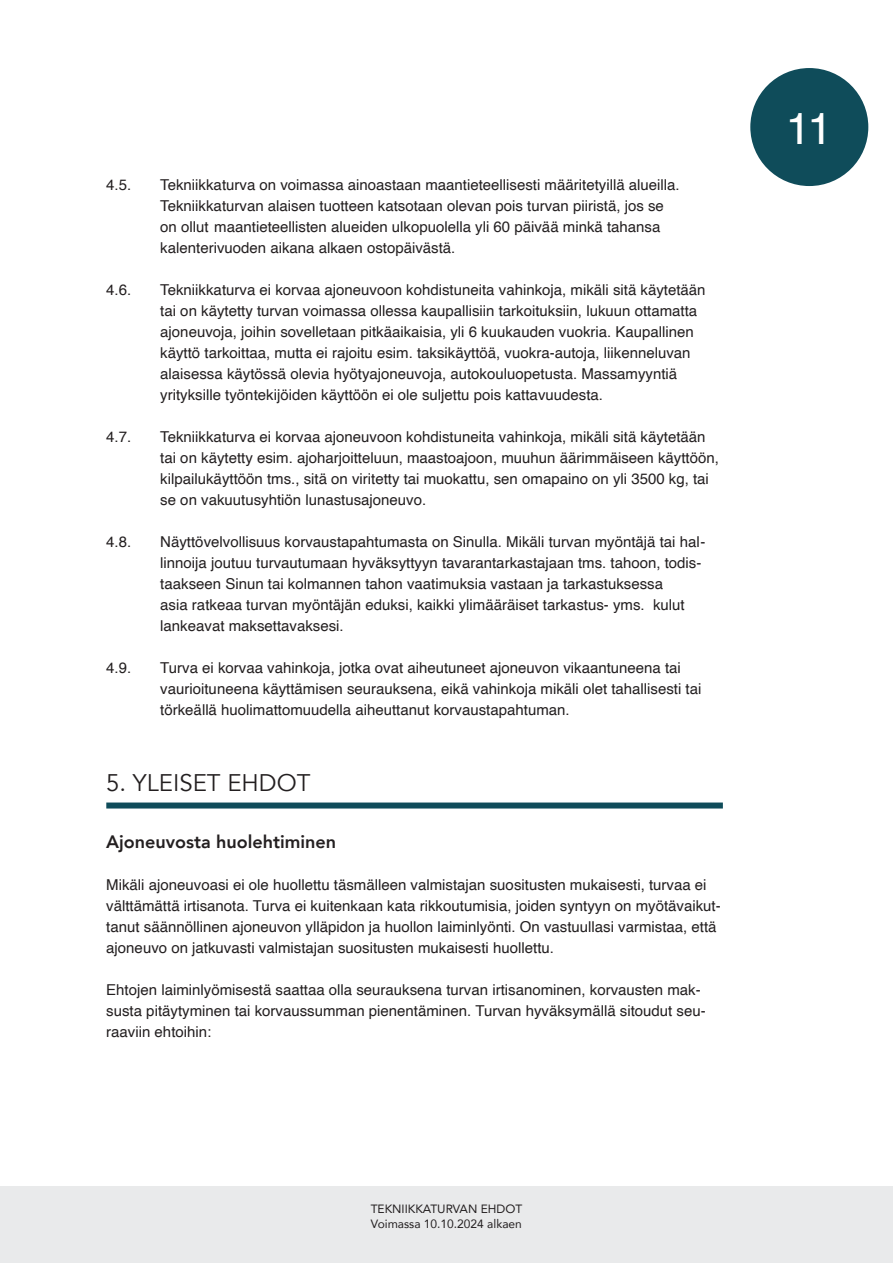
<style>
.page{position:relative;width:893px;height:1263px;background:#fff}
.page>*{position:absolute;margin:0;border:0;box-sizing:border-box;transform-origin:0 0}
.t1{font:45px "Helvetica";color:#fff}
.t2{font:24px "Avenir";color:#231f20}
.Väliotsikko{font:800 18px "Avenir";color:#231f20}
.t3{font:15px/21px "Helvetica";color:#231f20}
.t4{font:12px/14.4px "Avenir";color:#231f20}
</style>
<div class="page">
<div style="left:750px;top:68px;width:118px;height:118px;background:#0f4c5a;border-radius:50%"></div>
<div style="left:0;top:1186px;width:893px;height:77px;background:#e9eaeb"></div>
<div style="left:106px;top:802px;width:617px;height:6px;background:#0f4c5a"></div>
<p class="t3" style="left:106px;top:175px;width:27px">4.5.</p>
<p class="t3" style="left:160px;top:175px;width:521px">Tekniikkaturva on voimassa ainoastaan maantieteellisesti määritetyillä alueilla.<br>Tekniikkaturvan alaisen tuotteen katsotaan olevan pois turvan piiristä, jos se on ollut maantieteellisten alueiden ulkopuolella yli 60 päivää minkä tahansa kalenterivuoden aikana alkaen ostopäivästä.</p>
<p class="t3" style="left:106px;top:280px;width:27px">4.6.</p>
<p class="t3" style="left:160px;top:280px;width:547px">Tekniikkaturva ei korvaa ajoneuvoon kohdistuneita vahinkoja, mikäli sitä käytetään tai on käytetty turvan voimassa ollessa kaupallisiin tarkoituksiin, lukuun ottamatta</p>
<p class="t3" style="left:160px;top:322px;width:535px">ajoneuvoja, joihin sovelletaan pitkäaikaisia, yli 6 kuukauden vuokria. Kaupallinen</p>
<p class="t3" style="left:160px;top:343px;width:532px">käyttö tarkoittaa, mutta ei rajoitu esim. taksikäyttöä, vuokra-autoja, liikenneluvan</p>
<p class="t3" style="left:160px;top:364px;width:518px">alaisessa käytössä olevia hyötyajoneuvoja, autokouluopetusta. Massamyyntiä</p>
<p class="t3" style="left:160px;top:385px;width:444px">yrityksille työntekijöiden käyttöön ei ole suljettu pois kattavuudesta.</p>
<p class="t3" style="left:106px;top:427px;width:27px">4.7.</p>
<p class="t3" style="left:160px;top:427px;width:560px">Tekniikkaturva ei korvaa ajoneuvoon kohdistuneita vahinkoja, mikäli sitä käytetään tai on käytetty esim. ajoharjoitteluun, maastoajoon, muuhun äärimmäiseen käyttöön, kilpailukäyttöön tms., sitä on viritetty tai muokattu, sen omapaino on yli 3500 kg, tai se on vakuutusyhtiön lunastusajoneuvo.</p>
<p class="t3" style="left:106px;top:532px;width:27px">4.8.</p>
<p class="t3" style="left:160px;top:532px;width:546px">Näyttövelvollisuus korvaustapahtumasta on Sinulla. Mikäli turvan myöntäjä tai hal&shy;linnoija joutuu turvautumaan hyväksyttyyn tavarantarkastajaan tms. tahoon, todis&shy;taakseen Sinun tai kolmannen tahon vaatimuksia vastaan ja tarkastuksessa<br>asia ratkeaa turvan myöntäjän eduksi, kaikki ylimääräiset tarkastus- yms. kulut</p>
<p class="t3" style="left:160px;top:616px;width:185px">lankeavat maksettavaksesi.</p>
<p class="t3" style="left:106px;top:658px;width:27px">4.9.</p>
<p class="t3" style="left:160px;top:658px;width:543px">Turva ei korvaa vahinkoja, jotka ovat aiheutuneet ajoneuvon vikaantuneena tai vaurioituneena käyttämisen seurauksena, eikä vahinkoja mikäli olet tahallisesti tai törkeällä huolimattomuudella aiheuttanut korvaustapahtuman.</p>
<p class="t2" style="left:106px;top:768px;width:206px">5. YLEISET EHDOT</p>
<p class="Väliotsikko" style="left:106px;top:827px;width:231px">Ajoneuvosta huolehtiminen</p>
<p class="t3" style="left:106px;top:874px;width:616px">Mikäli ajoneuvoasi ei ole huollettu täsmälleen valmistajan suositusten mukaisesti, turvaa ei välttämättä irtisanota. Turva ei kuitenkaan kata rikkoutumisia, joiden syntyyn on myötävaikut&shy;tanut säännöllinen ajoneuvon ylläpidon ja huollon laiminlyönti. On vastuullasi varmistaa, että ajoneuvo on jatkuvasti valmistajan suositusten mukaisesti huollettu.</p>
<p class="t3" style="left:106px;top:979px;width:601px">Ehtojen laiminlyömisestä saattaa olla seurauksena turvan irtisanominen, korvausten mak&shy;susta pitäytyminen tai korvaussumman pienentäminen. Turvan hyväksymällä sitoudut seu&shy;raaviin ehtoihin:</p>
<p class="t4" style="left:371px;top:1201px;width:153px">TEKNIIKKATURVAN EHDOT<br>Voimassa 10.10.2024 alkaen</p>
<h1 class="t1" style="left:786px;top:93px;width:48px">11</h1>
</div>
